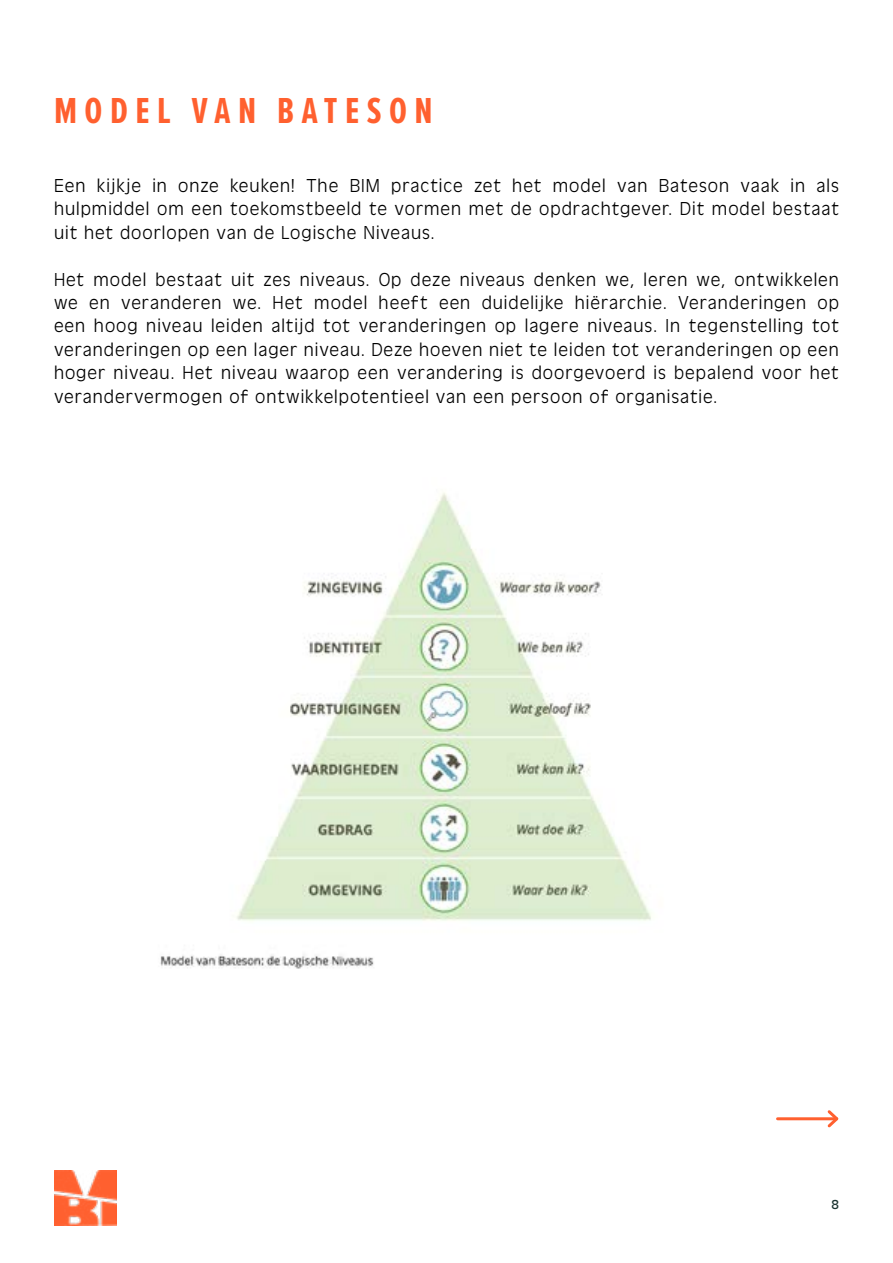
<style>
.page{position:relative;width:893px;height:1263px;background:#fff}
.page>*{position:absolute;margin:0;border:0;box-sizing:border-box;transform-origin:0 0}
.t1{font:700 37.5px "Proxima Nova Ex Cn";letter-spacing:.2em;color:#ff602f}
.t2{font:300 19.5px/23.4px "Antique Oli";letter-spacing:.05em;color:#000;text-align:justify}
.t3{font:13.5px "Antique Oli";color:#1b3532}
</style>
<div class="page">
<img style="left:54px;top:1171px;width:63px;height:54px">
<img style="left:160px;top:492px;width:491px;height:477px">
<hr style="left:777px;top:1117px;width:60px;height:3px;background:#ff602f">
<svg style="left:825px;top:1110px;width:14px;height:18px"></svg>
<h1 class="t1" style="left:54px;top:83px;width:380px">MODEL VAN BATESON</h1>
<p class="t2" style="left:54px;top:174px;width:787px">Een kijkje in onze keuken! The BIM practice zet het model van Bateson vaak in als hulpmiddel om een toekomstbeeld te vormen met de opdrachtgever. Dit model bestaat uit het doorlopen van de Logische Niveaus.</p>
<p class="t2" style="left:54px;top:268px;width:786px">Het model bestaat uit zes niveaus. Op deze niveaus denken we, leren we, ontwikkelen we en veranderen we. Het model heeft een duidelijke hiërarchie. Veranderingen op een hoog niveau leiden altijd tot veranderingen op lagere niveaus. In tegenstelling tot veranderingen op een lager niveau. Deze hoeven niet te leiden tot veranderingen op een hoger niveau. Het niveau waarop een verandering is doorgevoerd is bepalend voor het verandervermogen of ontwikkelpotentieel van een persoon of organisatie.</p>
<p class="t3" style="left:831px;top:1196px;width:9px">8</p>
</div>
